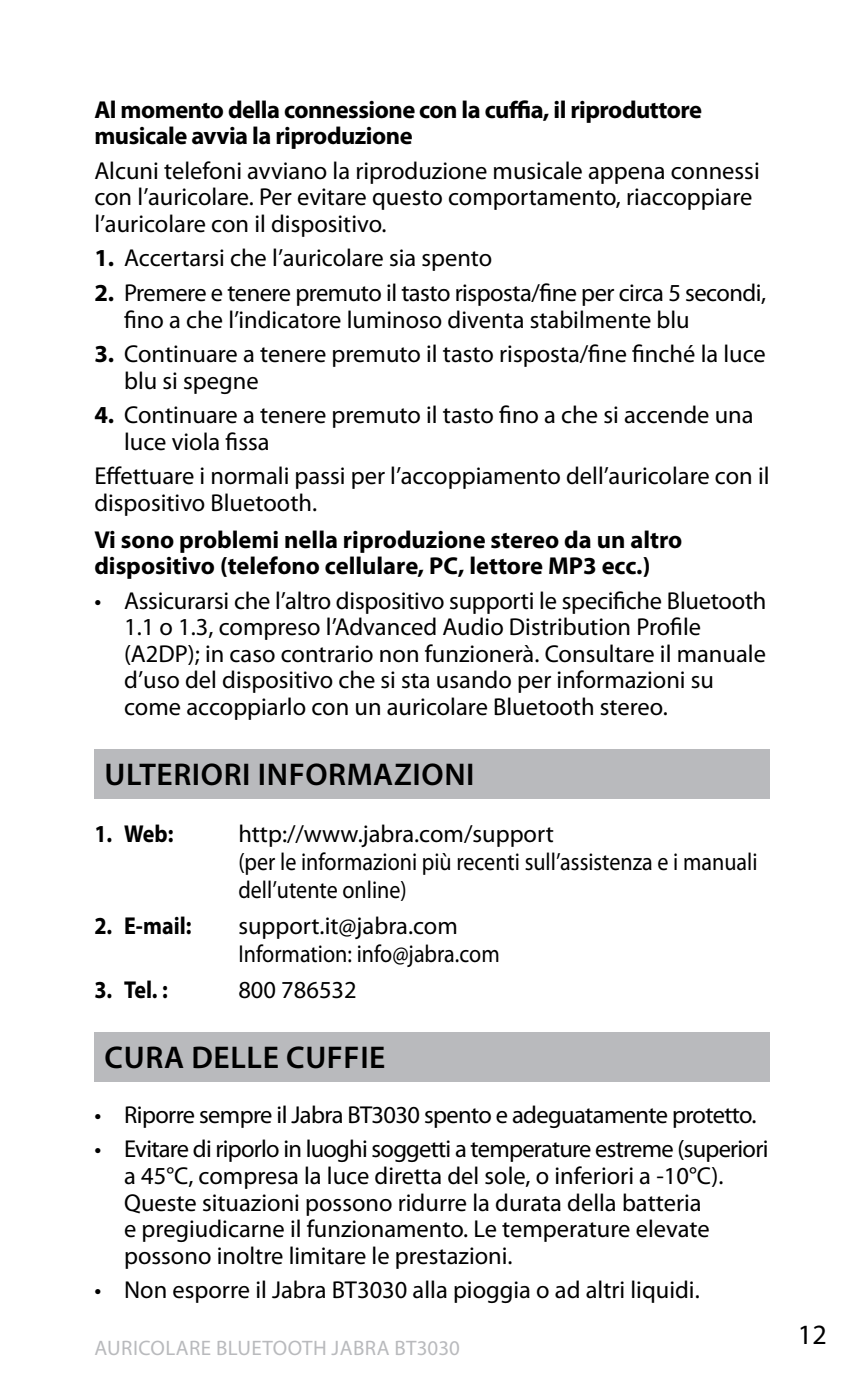
<style>
.page{position:relative;width:864px;height:1389px;background:#fff}
.page>*{position:absolute;margin:0;border:0;box-sizing:border-box;transform-origin:0 0}
.t1{font:600 31.5px "Myriad Pro";letter-spacing:.02em;color:#000}
.t2{font:28px "Myriad Pro";color:#000}
.t3{font:24.5px/26.6px "Myriad Pro";color:#000}
.t4{font:700 24.5px/26.6px "Myriad Pro";letter-spacing:-.01em;color:#000}
.t5{font:24.5px/26.6px "Myriad Pro";letter-spacing:-.02em;color:#000}
.t6{font:24.5px "Myriad Pro";letter-spacing:-.025em;color:#000}
.t7{font:700 24.5px "Myriad Pro";letter-spacing:-.01em;color:#000;scale:.9 1}
.t8{font:21px "Myriad Pro";letter-spacing:.02em;color:#b9babd}
.s1{font-weight:700}
</style>
<div class="page">
<div style="left:94px;top:749px;width:675px;height:50px;background:#b9babd"></div>
<div style="left:94px;top:1032px;width:675px;height:49px;background:#b9babd"></div>
<p class="t4" style="left:94px;top:95px;width:609px">Al momento della connessione con la cuffia, il riproduttore musicale avvia la riproduzione</p>
<p class="t3" style="left:94px;top:157px;width:666px">Alcuni telefoni avviano la riproduzione musicale appena connessi con l’auricolare. Per evitare questo comportamento, riaccoppiare l’auricolare con il dispositivo.</p>
<p class="t3" style="left:94px;top:245px;width:399px"><span class="s1">1.</span> Accertarsi che l’auricolare sia spento</p>
<p class="t5" style="left:124px;top:279px;width:643px;text-indent:-30px"><span class="s1">2.</span> Premere e tenere premuto il tasto risposta/fine per circa 5 secondi, fino a che l’indicatore luminoso diventa stabilmente blu</p>
<p class="t3" style="left:124px;top:340px;width:643px;text-indent:-30px"><span class="s1">3.</span> Continuare a tenere premuto il tasto risposta/fine finché la luce blu si spegne</p>
<p class="t3" style="left:124px;top:401px;width:630px;text-indent:-30px"><span class="s1">4.</span> Continuare a tenere premuto il tasto fino a che si accende una luce viola fissa</p>
<p class="t3" style="left:94px;top:463px;width:676px">Effettuare i normali passi per l’accoppiamento dell’auricolare con il dispositivo Bluetooth.</p>
<p class="t4" style="left:94px;top:525px;width:589px">Vi sono problemi nella riproduzione stereo da un altro dispositivo (telefono cellulare, PC, lettore MP3 ecc.)</p>
<p class="t3" style="left:124px;top:587px;width:643px;text-indent:-30px">• Assicurarsi che l’altro dispositivo supporti le specifiche Bluetooth 1.1 o 1.3, compreso l’Advanced Audio Distribution Profile (A2DP); in caso contrario non funzionerà. Consultare il manuale d’uso del dispositivo che si sta usando per informazioni su come accoppiarlo con un auricolare Bluetooth stereo.</p>
<p class="t1" style="left:104px;top:754px;width:245px">ULTERIORI INFORMAZ</p>
<p class="t1" style="left:412px;top:754px;width:63px">IONI</p>
<p class="t7" style="left:94px;top:817px;width:89px">1. Web:</p>
<p class="t3" style="left:238px;top:819px;width:520px;line-height:28px">http://www.jabra.com/support<br>(per le informazioni più recenti sull’assistenza e i manuali dell’utente online)</p>
<p class="t7" style="left:94px;top:909px;width:109px">2. E-mail:</p>
<p class="t3" style="left:238px;top:911px;width:263px;line-height:28px">support.it@jabra.com<br>Information: info@jabra.com</p>
<p class="t7" style="left:94px;top:973px;width:83px">3. Tel. :</p>
<p class="t3" style="left:238px;top:976px;width:120px">800 786532</p>
<p class="t1" style="left:104px;top:1037px;width:40px">CURA</p>
<p class="t1" style="left:191px;top:1037px;width:195px">DELLE CUFFI E</p>
<p class="t6" style="left:94px;top:1100px;width:661px">• Riporre sempre il Jabra BT3030 spento e adeguatamente protetto.</p>
<p class="t3" style="left:124px;top:1136px;width:645px;text-indent:-30px">• Evitare di riporlo in luoghi soggetti a temperature estreme (superiori a 45°C, compresa la luce diretta del sole, o inferiori a -1 0°C).<br>Queste situazioni possono ridurre la durata della batteria<br>e pregiudicarne il funzionamento. Le temperature elevate possono inoltre limitare le prestazioni.</p>
<p class="t3" style="left:94px;top:1276px;width:604px">• Non esporre il Jabra BT3030 alla pioggia o ad altri liquidi.</p>
<p class="t8" style="left:94px;top:1335px;width:367px">AURICOLARE BLUETOOTH JABRA BT3030</p>
<p class="t2" style="left:797px;top:1317px;width:30px">1 2</p>
</div>
